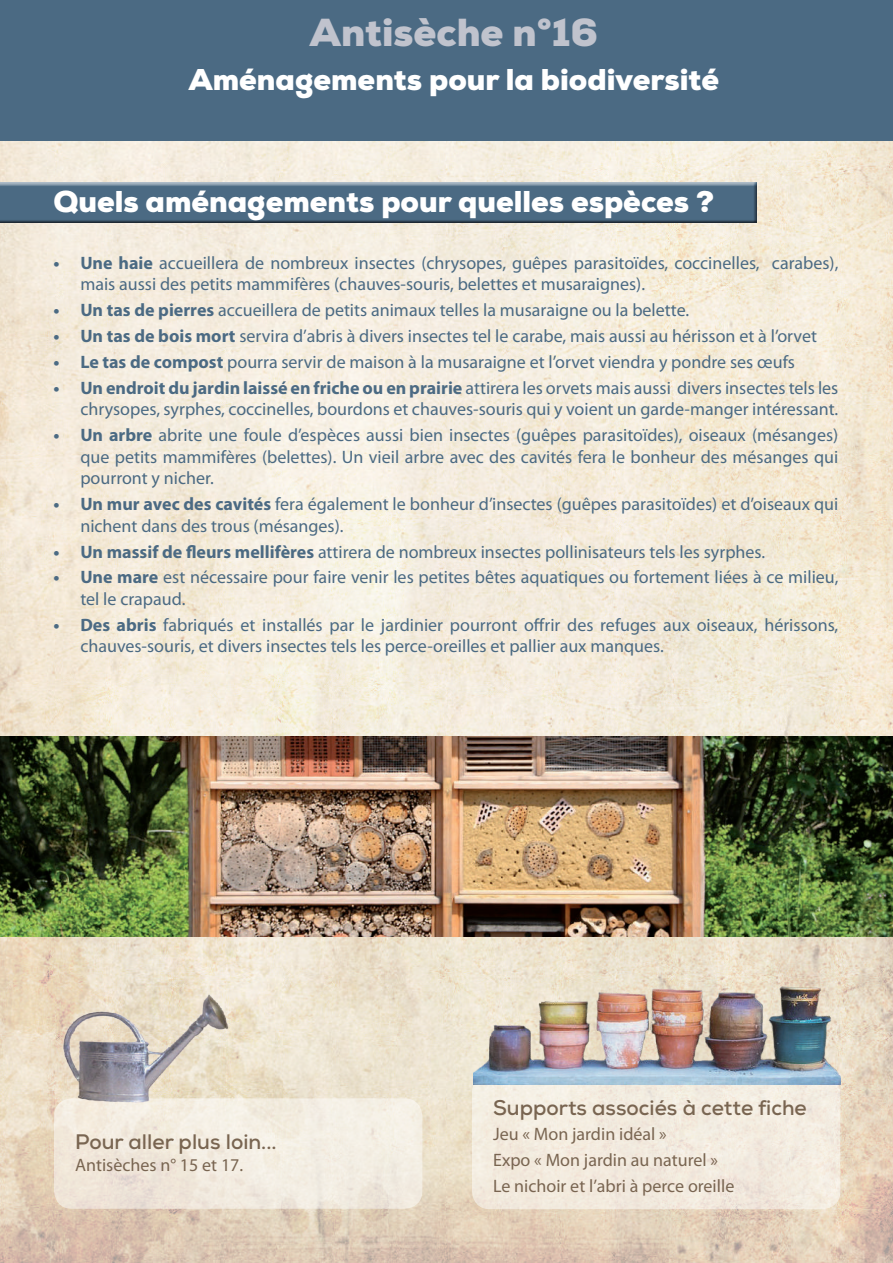
<style>
.page{position:relative;width:893px;height:1263px;background:#fff}
.page>*{position:absolute;margin:0;border:0;box-sizing:border-box;transform-origin:0 0}
.t1{font:900 39px "Nexa";color:#c0c3cd}
.t2{font:900 30px "Nexa";color:#fff}
.t3{font:700 21px "Nexa";color:#796551}
.t4{font:18px/21.6px "Myriad Pro";color:#4b6a83}
.t5{font:18px/25.8px "Myriad Pro";color:#796551}
.s1{font-weight:700}
</style>
<div class="page">
<img style="left:0;top:140px;width:893px;height:1123px">
<div style="left:0;top:0;width:893px;height:140px;background:#4b6a83"></div>
<div style="left:0;top:181px;width:757px;height:41px;background:#fff;opacity:.75"></div>
<div style="left:0;top:182px;width:757px;height:44px;background:#231f20;opacity:.75"></div>
<div style="left:54px;top:1098px;width:368px;height:111px;background:#f2ece0;border-radius:18px"></div>
<div style="left:472px;top:1075px;width:368px;height:134px;background:#f3ebdf;border-radius:18px"></div>
<img style="left:54px;top:980px;width:184px;height:138px">
<img style="left:473px;top:978px;width:367px;height:106px">
<img style="left:0;top:737px;width:893px;height:199px">
<h1 class="t1" style="left:310px;top:7px;width:290px">Antisèche n°16</h1>
<h2 class="t2" style="left:189px;top:61px;width:532px">Aménagements pour la biodiversité</h2>
<h2 class="t2" style="left:53px;top:183px;width:662px">Quels aménagements pour quelles espèces ?</h2>
<p class="t4" style="left:80px;top:251px;width:759px;text-indent:-27px"><span class="s1">• Une haie</span> accueillera de nombreux insectes (chrysopes, guêpes parasitoïdes, coccinelles, carabes), mais aussi des petits mammifères (chauves-souris, belettes et musaraignes).</p>
<p class="t4" style="left:53px;top:299px;width:637px"><span class="s1">• Un tas de pierres</span> accueillera de petits animaux telles la musaraigne ou la belette.</p>
<p class="t4" style="left:53px;top:325px;width:765px"><span class="s1">• Un tas de bois mort</span> servira d’abris à divers insectes tel le carabe, mais aussi au hérisson et à l’orvet</p>
<p class="t4" style="left:53px;top:351px;width:743px"><span class="s1">• Le tas de compost</span> pourra servir de maison à la musaraigne et l’orvet viendra y pondre ses œufs</p>
<p class="t4" style="left:53px;top:376px;width:786px;text-align:right"><span class="s1">• Un endroit du jardin laissé en friche ou en prairie</span> attirera les orvets mais aussi divers insectes tels les chrysopes, syrphes, coccinelles, bourdons et chauves-souris qui y voient un garde-manger intéressant.</p>
<p class="t4" style="left:80px;top:424px;width:759px;text-align:justify;text-indent:-27px"><span class="s1">• Un arbre</span> abrite une foule d’espèces aussi bien insectes (guêpes parasitoïdes), oiseaux (mésanges) que petits mammifères (belettes). Un vieil arbre avec des cavités fera le bonheur des mésanges qui pourront y nicher.</p>
<p class="t4" style="left:80px;top:493px;width:759px;text-indent:-27px"><span class="s1">• Un mur avec des cavités</span> fera également le bonheur d’insectes (guêpes parasitoïdes) et d’oiseaux qui nichent dans des trous (mésanges).</p>
<p class="t4" style="left:53px;top:540px;width:713px"><span class="s1">• Un massif de fleurs mellifères</span> attirera de nombreux insectes pollinisateurs tels les syrphes.</p>
<p class="t4" style="left:80px;top:566px;width:759px;text-indent:-27px"><span class="s1">• Une mare</span> est nécessaire pour faire venir les petites bêtes aquatiques ou fortement liées à ce milieu, tel le crapaud.</p>
<p class="t4" style="left:80px;top:614px;width:759px;text-indent:-27px"><span class="s1">• Des abris</span> fabriqués et installés par le jardinier pourront offrir des refuges aux oiseaux, hérissons, chauves-souris, et divers insectes tels les perce-oreilles et pallier aux manques.</p>
<p class="t3" style="left:75px;top:1128px;width:203px">Pour aller plus loin...</p>
<p class="t5" style="left:75px;top:1152px;width:170px">Antisèches n° 15 et 17.</p>
<p class="t3" style="left:493px;top:1094px;width:315px">Supports associés à cette fiche</p>
<p class="t5" style="left:493px;top:1121px;width:243px">Jeu « Mon jardin idéal »<br>Expo « Mon jardin au naturel »<br>Le nichoir et l’abri à perce oreille</p>
</div>
